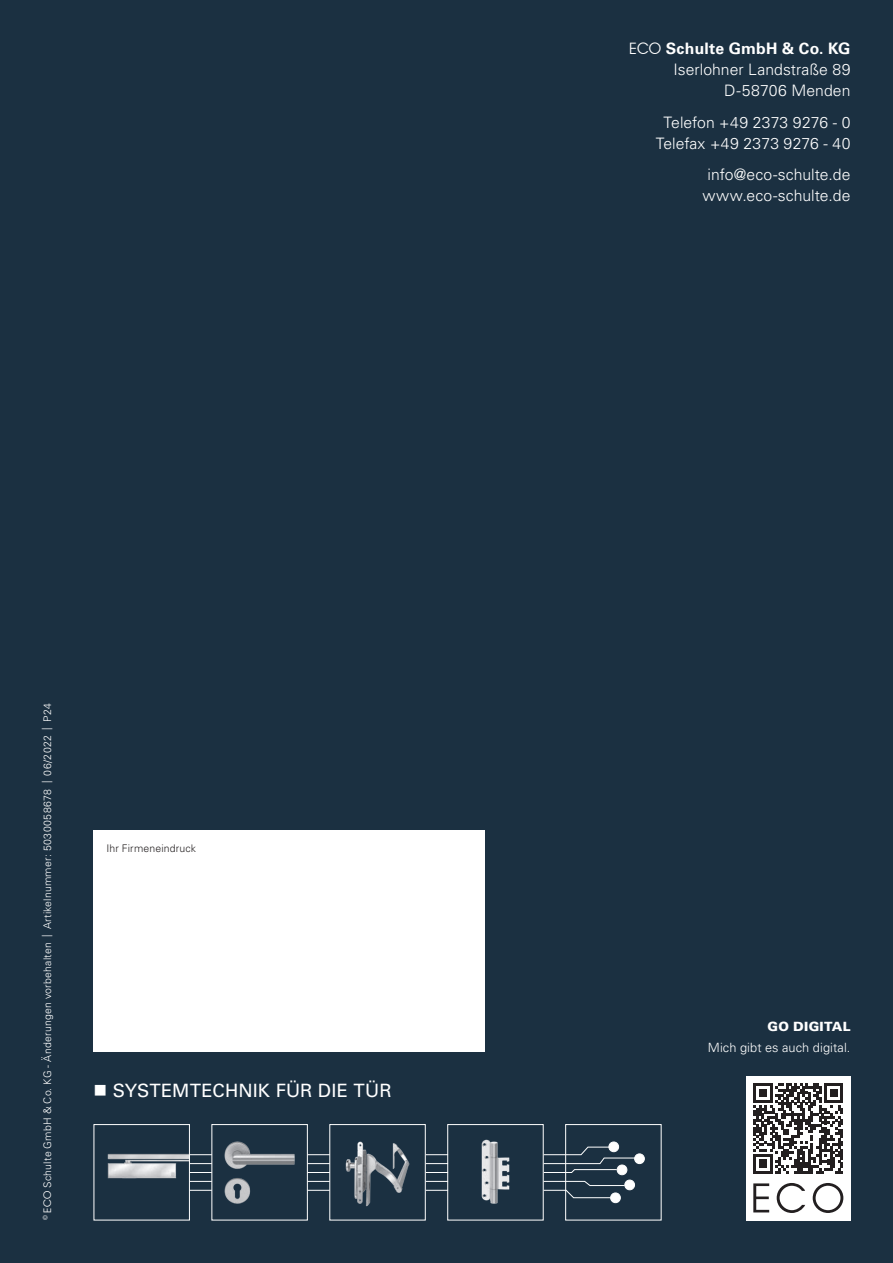
<style>
.page{position:relative;width:893px;height:1263px;background:#1b3041}
.page>*{position:absolute;margin:0;border:0;box-sizing:border-box;transform-origin:0 0}
.t1{font:18.3px "Univers LT Pro 55 Roman";letter-spacing:.01em;color:#fff}
.t2{font:300 15.75px/21px "Univers LT Pro 45";letter-spacing:.005em;color:#fff;text-align:center}
.t3{font:700 15.75px "Univers LT Pro 65";letter-spacing:.015em;color:#fff}
.t4{font:300 12.75px "Univers LT Pro 45";letter-spacing:.01em;color:#fff}
.t5{font:900 12.75px "Univers LT Pro 75";letter-spacing:.02em;color:#fff}
.t6{font:300 10.5px "Univers LT Pro 45";letter-spacing:.02em;color:#fff}
.t7{font:300 10.5px "Univers LT Pro 45";letter-spacing:.015em;color:#231f20}
.s1{font-family:"Avant Garde IT Cby BT";font-weight:400}
</style>
<div class="page">
<div style="left:94px;top:830px;width:391px;height:222px;background:#fff"></div>
<svg style="left:190px;top:1154px;width:21px;height:1px"></svg>
<svg style="left:190px;top:1163px;width:21px;height:1px"></svg>
<svg style="left:190px;top:1172px;width:21px;height:1px"></svg>
<svg style="left:190px;top:1181px;width:21px;height:1px"></svg>
<svg style="left:190px;top:1190px;width:21px;height:1px"></svg>
<svg style="left:308px;top:1154px;width:21px;height:1px"></svg>
<svg style="left:308px;top:1163px;width:21px;height:1px"></svg>
<svg style="left:308px;top:1172px;width:21px;height:1px"></svg>
<svg style="left:308px;top:1181px;width:21px;height:1px"></svg>
<svg style="left:308px;top:1190px;width:21px;height:1px"></svg>
<svg style="left:426px;top:1154px;width:21px;height:1px"></svg>
<svg style="left:426px;top:1163px;width:21px;height:1px"></svg>
<svg style="left:426px;top:1172px;width:21px;height:1px"></svg>
<svg style="left:426px;top:1181px;width:21px;height:1px"></svg>
<svg style="left:426px;top:1190px;width:21px;height:1px"></svg>
<svg style="left:544px;top:1180px;width:81px;height:18px"></svg>
<div style="left:609px;top:1142px;width:10px;height:10px;background:#fff;border-radius:50%"></div>
<div style="left:608px;top:1141px;width:11px;height:11px;border:1px solid #fff;border-radius:50%"></div>
<div style="left:635px;top:1154px;width:9px;height:9px;background:#fff;border-radius:50%"></div>
<div style="left:634px;top:1153px;width:11px;height:11px;border:1px solid #fff;border-radius:50%"></div>
<div style="left:617px;top:1165px;width:10px;height:10px;background:#dbdee1;border-radius:50%"></div>
<div style="left:617px;top:1164px;width:10px;height:11px;border:1px solid #fff;border-radius:50%"></div>
<div style="left:611px;top:1193px;width:9px;height:10px;background:#fff;border-radius:50%"></div>
<div style="left:610px;top:1192px;width:11px;height:11px;border:1px solid #fff;border-radius:50%"></div>
<svg style="left:544px;top:1146px;width:92px;height:27px"></svg>
<div style="left:625px;top:1180px;width:9px;height:10px;background:#fff;border-radius:50%"></div>
<div style="left:624px;top:1180px;width:11px;height:10px;border:1px solid #fff;border-radius:50%"></div>
<img style="left:481px;top:1139px;width:29px;height:65px">
<div style="left:447px;top:1124px;width:97px;height:96px;border:1px solid #fff"></div>
<img style="left:345px;top:1141px;width:65px;height:66px">
<div style="left:329px;top:1124px;width:97px;height:96px;border:1px solid #fff"></div>
<img style="left:107px;top:1153px;width:81px;height:26px">
<div style="left:94px;top:1124px;width:96px;height:96px;border:1px solid #fff"></div>
<img style="left:224px;top:1141px;width:71px;height:63px">
<div style="left:211px;top:1124px;width:97px;height:96px;border:1px solid #fff"></div>
<div style="left:565px;top:1124px;width:96px;height:96px;border:1px solid #fff"></div>
<div style="left:746px;top:1076px;width:104px;height:144px;background:#fff"></div>
<svg style="left:753px;top:1083px;width:90px;height:90px"></svg>
<svg style="left:753px;top:1183px;width:16px;height:29px"></svg>
<svg style="left:777px;top:1183px;width:28px;height:30px"></svg>
<svg style="left:813px;top:1183px;width:30px;height:30px"></svg>
<p class="t6" style="left:41px;top:1220px;width:519px;rotate:-90deg"><sup>©</sup> <span class="s1">ECO</span> Schulte GmbH &amp; Co. KG - Änderungen vorbehalten | Artikelnummer: 5030058678 | 06/2022 | P24</p>
<p class="t7" style="left:106px;top:842px;width:91px">Ihr Firmeneindruck</p>
<p class="t1" style="left:94px;top:1079px;width:300px">■ SYSTEMTECHNIK FÜR DIE TÜR</p>
<p class="t3" style="left:629px;top:40px;width:223px"><span class="s1">ECO</span> Schulte GmbH &amp; Co. KG</p>
<p class="t2" style="left:673px;top:59px;width:179px;text-align:right">Iserlohner Landstraße 89<br>D-58706 Menden</p>
<p class="t2" style="left:656px;top:112px;width:196px">Telefon +49 2373 9276 - 0<br>Telefax +49 2373 9276 - 40</p>
<p class="t2" style="left:702px;top:164px;width:150px">info@eco-schulte.de www.eco-schulte.de</p>
<p class="t5" style="left:768px;top:1018px;width:84px">GO DIGITAL</p>
<p class="t4" style="left:708px;top:1039px;width:142px">Mich gibt es auch digital.</p>
</div>
